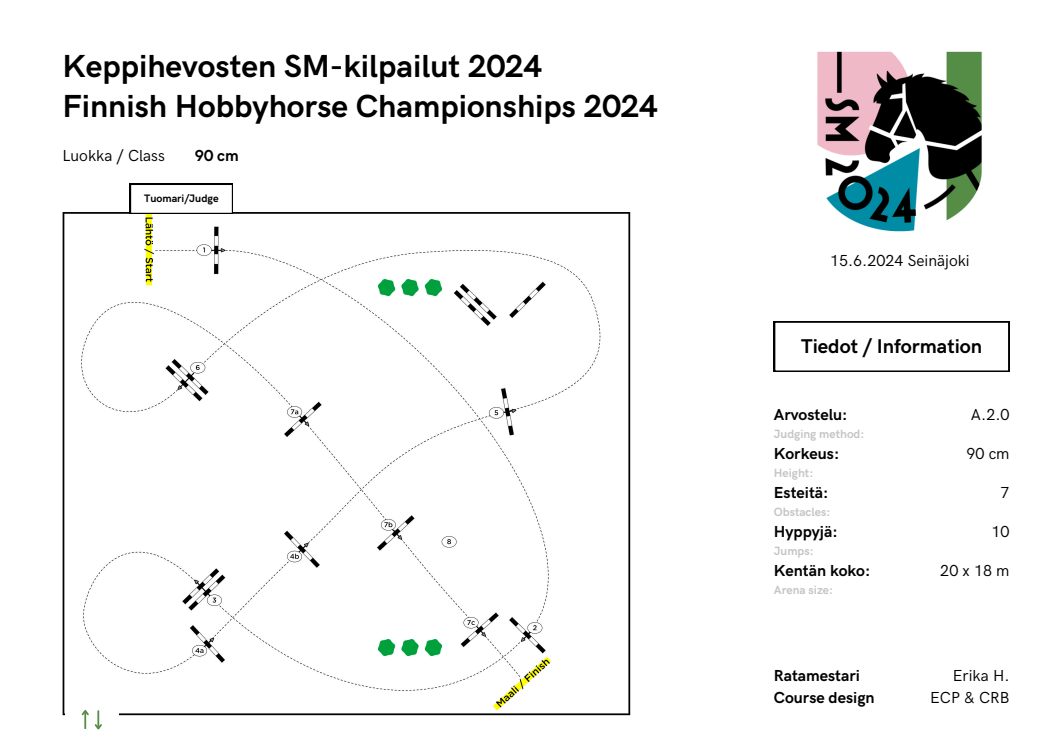
<style>
.page{position:relative;width:1053px;height:744px;background:#fff}
.page>*{position:absolute;margin:0;border:0;box-sizing:border-box;transform-origin:0 0}
.t1{font:700 32px "HK Grotesk";color:#000}
.t2{font:700 20px "HK Grotesk";color:#000}
.t3{font:700 16px/22.2px "HK Grotesk";color:#000}
.t4{font:16px/22.2px "HK Grotesk";color:#000;text-align:right}
.t5{font:700 12px "HK Grotesk";color:#c8c4c4}
.t6{font:700 10.8px "HK Grotesk";color:#000}
</style>
<div class="page">
<img style="left:817px;top:51px;width:165px;height:181px">
<img style="left:62px;top:195px;width:569px;height:521px">
<svg style="left:773px;top:321px;width:236px;height:51px"></svg>
<svg style="left:130px;top:184px;width:103px;height:30px"></svg>
<div style="left:65px;top:705px;width:53px;height:30px;background:#fff"></div>
<svg style="left:81px;top:710px;width:21px;height:20px"></svg>
<h5 class="t1" style="left:62px;top:48px;width:481px">Keppihevosten SM-kilpailut 2024</h5>
<h4 class="t1" style="left:62px;top:88px;width:597px">Finnish Hobbyhorse Championships 2024</h4>
<p class="t4" style="left:62px;top:145px;width:104px">Luokka / Class</p>
<p class="t3" style="left:195px;top:145px;width:45px">90 cm</p>
<h5 class="t6" style="left:144px;top:192px;width:76px">Tuomari/Judge</h5>
<p class="t4" style="left:830px;top:250px;width:141px">15.6.2024 Seinäjoki</p>
<h5 class="t2" style="left:801px;top:335px;width:182px">Tiedot / Information</h5>
<h2 class="t3" style="left:773px;top:404px;width:75px">Arvostelu:</h2>
<p class="t5" style="left:773px;top:427px;width:92px">Judging method:</p>
<p class="t3" style="left:773px;top:443px;width:67px">Korkeus:</p>
<p class="t5" style="left:773px;top:466px;width:41px">Height:</p>
<p class="t3" style="left:773px;top:482px;width:56px">Esteitä:</p>
<p class="t5" style="left:773px;top:505px;width:58px">Obstacles:</p>
<p class="t3" style="left:773px;top:521px;width:65px">Hyppyjä:</p>
<p class="t5" style="left:773px;top:544px;width:41px">Jumps:</p>
<p class="t3" style="left:773px;top:560px;width:98px">Kentän koko:</p>
<p class="t5" style="left:773px;top:583px;width:61px">Arena size:</p>
<p class="t4" style="left:970px;top:404px;width:40px">A.2.0</p>
<h3 class="t4" style="left:966px;top:443px;width:45px">90 cm</h3>
<h5 class="t4" style="left:1000px;top:482px;width:11px">7</h5>
<h5 class="t4" style="left:991px;top:521px;width:20px">10</h5>
<h5 class="t4" style="left:940px;top:560px;width:71px">20x18m</h5>
<h5 class="t3" style="left:773px;top:665px;width:102px">Ratamestari<br>Course design</h5>
<h4 class="t4" style="left:930px;top:665px;width:81px">Erika H.<br>ECP &amp; CRB</h4>
</div>
